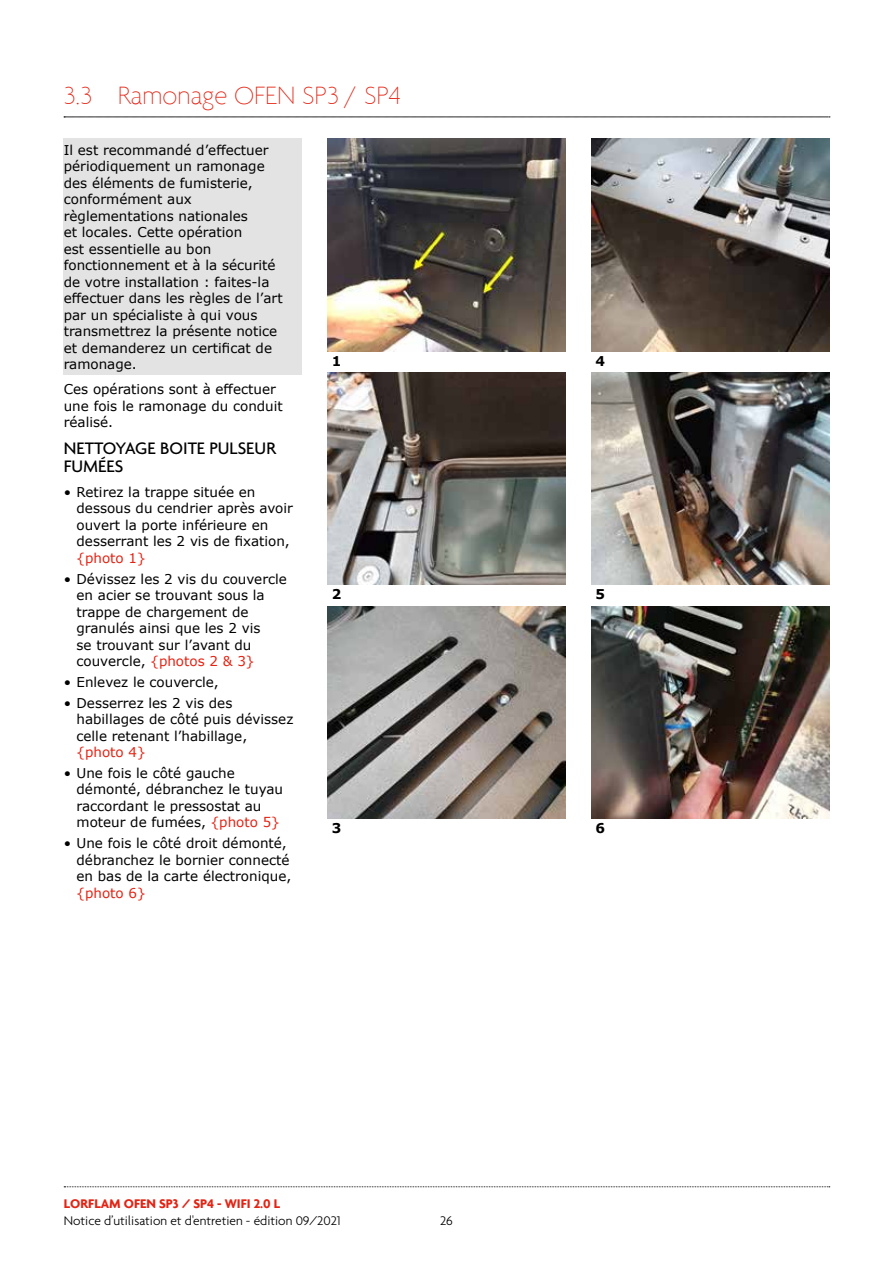
<style>
.page{position:relative;width:893px;height:1263px;background:#fff}
.page>*{position:absolute;margin:0;border:0;box-sizing:border-box;transform-origin:0 0}
.t1{font:100 27px "Agenda";color:#e42313}
.t2{font:500 18px/18px "Agenda";color:#000}
.t3{font:13.5px/16.5px "Verdana";color:#000}
.t4{font:300 13.5px "Agenda";color:#000}
.t5{font:700 13.5px "Agenda";color:#e42313}
.t6{font:13.5px "Verdana";color:#e42313}
.t7{font:700 13.5px "Verdana";color:#000}
.s1{color:#e42313}
</style>
<div class="page">
<img style="left:327px;top:138px;width:239px;height:213px">
<img style="left:591px;top:138px;width:238px;height:213px">
<img style="left:327px;top:372px;width:239px;height:213px">
<img style="left:591px;top:372px;width:238px;height:213px">
<img style="left:327px;top:606px;width:239px;height:213px">
<img style="left:591px;top:606px;width:238px;height:213px">
<div style="left:64px;top:138px;width:238px;height:237px;background:#e3e3e3"></div>
<svg style="left:64px;top:117px;width:766px;height:1px"></svg>
<svg style="left:64px;top:1186px;width:766px;height:1px"></svg>
<h1 class="t1" style="left:64px;top:80px;width:339px">3.3 Ramonage OFEN SP3 / SP4</h1>
<p class="t3" style="left:64px;top:141px;width:220px">Il est recommandé d’effectuer périodiquement un ramonage des éléments de fumisterie, conformément aux règlementations nationales<br>et locales. Cette opération<br>est essentielle au bon fonctionnement et à la sécurité de votre installation : faites-la effectuer dans les règles de l’art par un spécialiste à qui vous transmettrez la présente notice et demanderez un certificat de ramonage.</p>
<p class="t3" style="left:64px;top:381px;width:221px">Ces opérations sont à effectuer une fois le ramonage du conduit réalisé.</p>
<h2 class="t2" style="left:64px;top:438px;width:214px">NETTOYAGE BOITE PULSEUR<br>FUMÉES</h2>
<p class="t3" style="left:77px;top:483px;width:218px;text-indent:-13px">• Retirez la trappe située en dessous du cendrier après avoir ouvert la porte inférieure en desserrant les 2 vis de fixation,</p>
<p class="t6" style="left:77px;top:548px;width:71px">{photo 1}</p>
<p class="t3" style="left:77px;top:570px;width:212px;text-indent:-13px">• Dévissez les 2 vis du couvercle en acier se trouvant sous la trappe de chargement de granulés ainsi que les 2 vis<br>se trouvant sur l’avant du couvercle, <span class="s1">{photos 2 &amp; 3}</span></p>
<p class="t3" style="left:64px;top:673px;width:156px">• Enlevez le couvercle,</p>
<p class="t3" style="left:77px;top:694px;width:218px;text-indent:-13px">• Desserrez les 2 vis des habillages de côté puis dévissez celle retenant l’habillage,</p>
<p class="t6" style="left:77px;top:743px;width:71px">{photo 4}</p>
<p class="t3" style="left:77px;top:764px;width:208px;text-indent:-13px">• Une fois le côté gauche démonté, débranchez le tuyau raccordant le pressostat au moteur de fumées, <span class="s1">{photo 5}</span></p>
<p class="t3" style="left:77px;top:835px;width:216px;text-indent:-13px">• Une fois le côté droit démonté, débranchez le bornier connecté en bas de la carte électronique,</p>
<p class="t6" style="left:77px;top:883px;width:71px">{photo 6}</p>
<p class="t7" style="left:332px;top:351px;width:11px">1</p>
<p class="t7" style="left:595px;top:351px;width:11px">4</p>
<p class="t7" style="left:332px;top:585px;width:11px">2</p>
<p class="t7" style="left:595px;top:585px;width:11px">5</p>
<p class="t7" style="left:332px;top:819px;width:11px">3</p>
<p class="t7" style="left:595px;top:819px;width:11px">6</p>
<p class="t5" style="left:64px;top:1196px;width:218px">LORFLAM OFEN SP3 / SP4 - WIFI 2.0 L</p>
<p class="t4" style="left:64px;top:1212px;width:279px">Notice d’utilisation et d'entretien - édition 09/2021</p>
<p class="t4" style="left:440px;top:1212px;width:14px">26</p>
</div>
